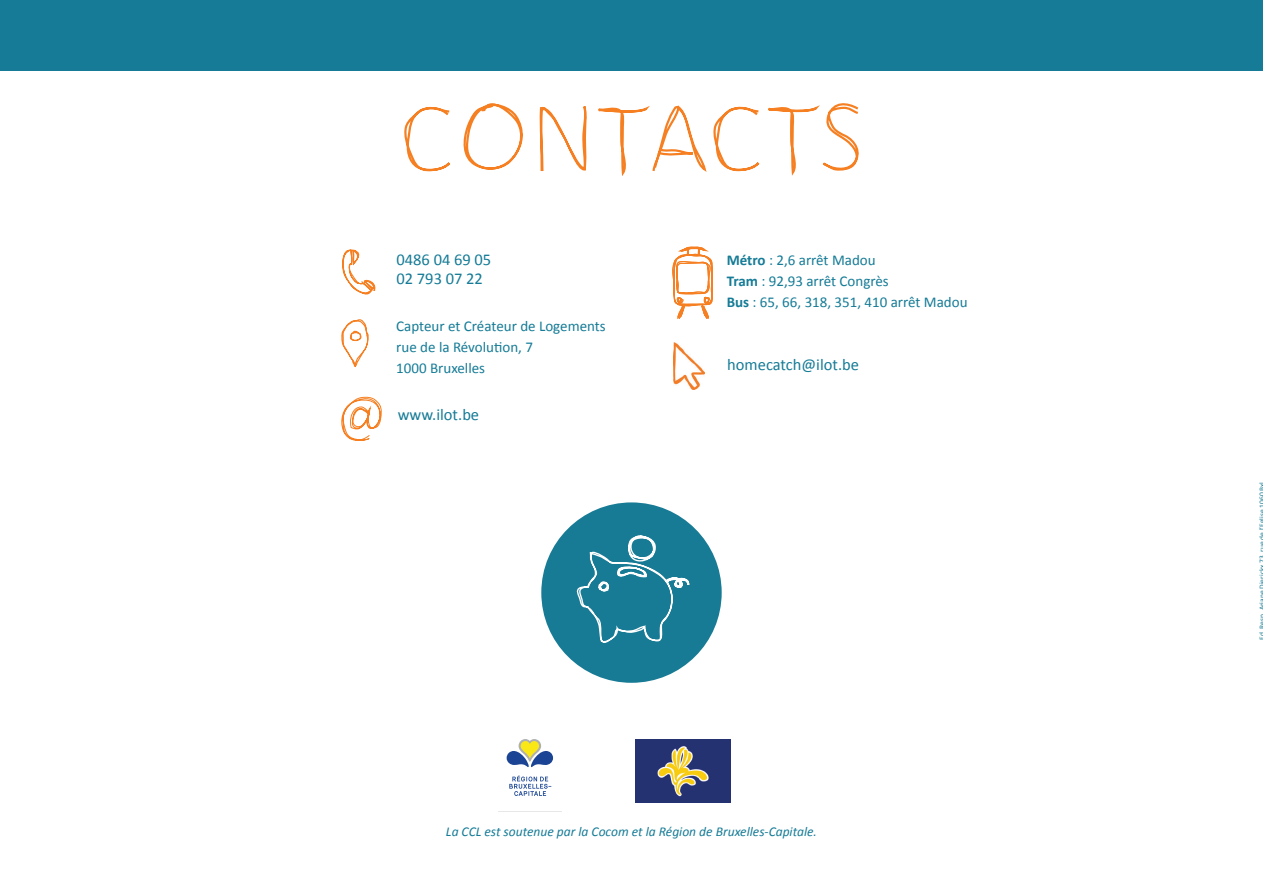
<style>
.page{position:relative;width:1263px;height:893px;background:#fff}
.page>*{position:absolute;margin:0;border:0;box-sizing:border-box;transform-origin:0 0}
.TITRES{font:16.5px/19.8px "Calibri";color:#157b96}
.TITRES-2{font:15px/21px "Calibri";color:#157b96}
.t1{font:italic 13.5px "Calibri";color:#157b96}
.t2{font:7.5px "Calibri";color:#157b96}
.s1{font-weight:700}
</style>
<div class="page">
<div style="left:541px;top:502px;width:181px;height:181px;background:#187b95;border-radius:50%"></div>
<svg style="left:576px;top:535px;width:114px;height:108px"></svg>
<img style="left:636px;top:739px;width:94px;height:64px">
<svg style="left:507px;top:739px;width:46px;height:28px"></svg>
<svg style="left:509px;top:775px;width:42px;height:21px"></svg>
<svg style="left:404px;top:103px;width:455px;height:73px"></svg>
<svg style="left:342px;top:249px;width:33px;height:45px"></svg>
<svg style="left:341px;top:397px;width:41px;height:44px"></svg>
<img style="left:674px;top:342px;width:31px;height:47px">
<svg style="left:672px;top:247px;width:41px;height:72px"></svg>
<svg style="left:341px;top:319px;width:28px;height:49px"></svg>
<div style="left:0;top:0;width:1263px;height:71px;background:#157b96"></div>
<p class="TITRES" style="left:396px;top:249px;width:96px">0486 04 69 05<br>02 793 07 22</p>
<p class="TITRES-2" style="left:396px;top:315px;width:211px">Capteur et Créateur de Logements rue de la Révolution, 7<br>1000 Bruxelles</p>
<p class="TITRES" style="left:398px;top:405px;width:83px">www.ilot.be</p>
<p class="TITRES-2" style="left:727px;top:249px;width:242px"><span class="s1">Métro</span> : 2,6 arrêt Madou<br><span class="s1">Tram</span> : 92,93 arrêt Congrès<br><span class="s1">Bus</span> : 65, 66, 318, 351, 410 arrêt Madou</p>
<p class="TITRES" style="left:727px;top:354px;width:133px">homecatch@ilot.be</p>
<p class="t1" style="left:446px;top:822px;width:372px">La CCL est soutenue par la Cocom et la Région de Bruxelles-Capitale.</p>
<p class="t2" style="left:1257px;top:640px;width:159px;rotate:-90deg">Ed Res Ariane Dierickx 73 rue de l’E lise 1060 Bxl</p>
</div>
